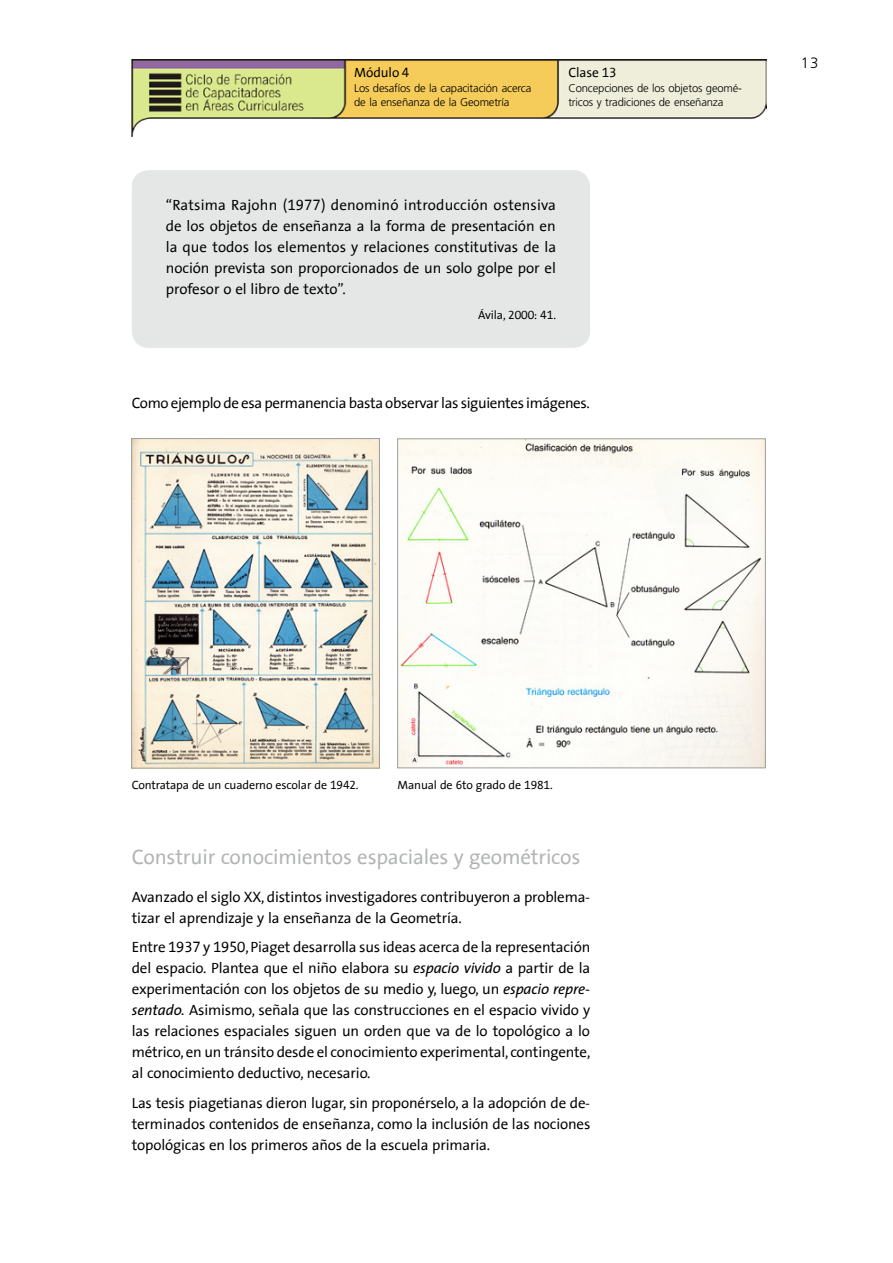
<style>
.page{position:relative;width:893px;height:1263px;background:#fff}
.page>*{position:absolute;margin:0;border:0;box-sizing:border-box;transform-origin:0 0}
.titulo_1{font:21px "The Sans TASA";letter-spacing:-.01em;color:#b1b3b4}
.texto_comun_1er_parr{font:15px/21px "The Sans TASA";letter-spacing:-.01em;color:#000;text-align:justify}
.texto_recuadro_viñet{font:15px/21px "The Sans TASA";letter-spacing:-.005em;color:#000;text-align:justify}
.t1{font:300 15px "Frutiger";color:#000}
.t2{font:13.5px "The Sans TASA";letter-spacing:-.005em;color:#000}
.texto_comun{font:12px "The Sans TASA";letter-spacing:-.01em;color:#000}
.texto_recuadro_viñet-2{font:12px "The Sans TASA";letter-spacing:-.005em;color:#000}
.t3{font:300 11.25px/13.5px "Frutiger";letter-spacing:-.015em;color:#000}
.s1{font-family:"The Sans";font-style:italic}
</style>
<div class="page">
<div style="left:132px;top:170px;width:458px;height:178px;background:#e5e6e6;border-radius:17px"></div>
<img style="left:399px;top:440px;width:365px;height:326px">
<div style="left:397px;top:438px;width:369px;height:330px;border:1px solid #9c9e9f"></div>
<img style="left:133px;top:440px;width:245px;height:326px">
<div style="left:131px;top:438px;width:249px;height:330px;border:1px solid #9c9e9f"></div>
<img style="left:132px;top:60px;width:635px;height:77px">
<p class="t2" style="left:354px;top:66px;width:57px">Módulo 4</p>
<p class="t2" style="left:568px;top:66px;width:50px">Clase 13</p>
<p class="t3" style="left:354px;top:81px;width:179px">Los desafíos de la capacitación acerca de la enseñanza de la Geometría</p>
<p class="t3" style="left:568px;top:81px;width:175px">Concepciones de los objetos geomé&shy;tricos y tradiciones de enseñanza</p>
<p class="texto_recuadro_viñet" style="left:166px;top:195px;width:392px">“Ratsima Rajohn (1977) denominó introducción ostensiva de los objetos de enseñanza a la forma de presentación en la que todos los elementos y relaciones constitutivas de la noción prevista son proporcionados de un solo golpe por el profesor o el libro de texto”.</p>
<p class="texto_recuadro_viñet-2" style="left:478px;top:309px;width:80px">Ávila, 2000: 41.</p>
<p class="texto_comun_1er_parr" style="left:132px;top:393px;width:460px">Como ejemplo de esa permanencia basta observar las siguientes imágenes.</p>
<p class="t1" style="left:801px;top:54px;width:19px">13</p>
<p class="texto_comun" style="left:132px;top:779px;width:228px">Contratapa de un cuaderno escolar de 1942.</p>
<p class="texto_comun" style="left:398px;top:779px;width:157px">Manual de 6to grado de 1981.</p>
<p class="titulo_1" style="left:132px;top:846px;width:450px">Construir conocimientos espaciales y geométricos</p>
<p class="texto_comun_1er_parr" style="left:132px;top:887px;width:460px">Avanzado el siglo XX, distintos investigadores contribuyeron a problema&shy;tizar el aprendizaje y la enseñanza de la Geometría.</p>
<p class="texto_comun_1er_parr" style="left:132px;top:937px;width:460px">Entre 1937 y 1950, Piaget desarrolla sus ideas acerca de la representación del espacio. Plantea que el niño elabora su <span class="s1">espacio vivido</span> a partir de la experimentación con los objetos de su medio y, luego, un <span class="s1">espacio repre&shy;sentado.</span> Asimismo, señala que las construcciones en el espacio vivido y las relaciones espaciales siguen un orden que va de lo topológico a lo métrico, en un tránsito desde el conocimiento experimental, contingente, al conocimiento deductivo, necesario.</p>
<p class="texto_comun_1er_parr" style="left:132px;top:1093px;width:460px">Las tesis piagetianas dieron lugar, sin proponérselo, a la adopción de de&shy;terminados contenidos de enseñanza, como la inclusión de las nociones topológicas en los primeros años de la escuela primaria.</p>
</div>
